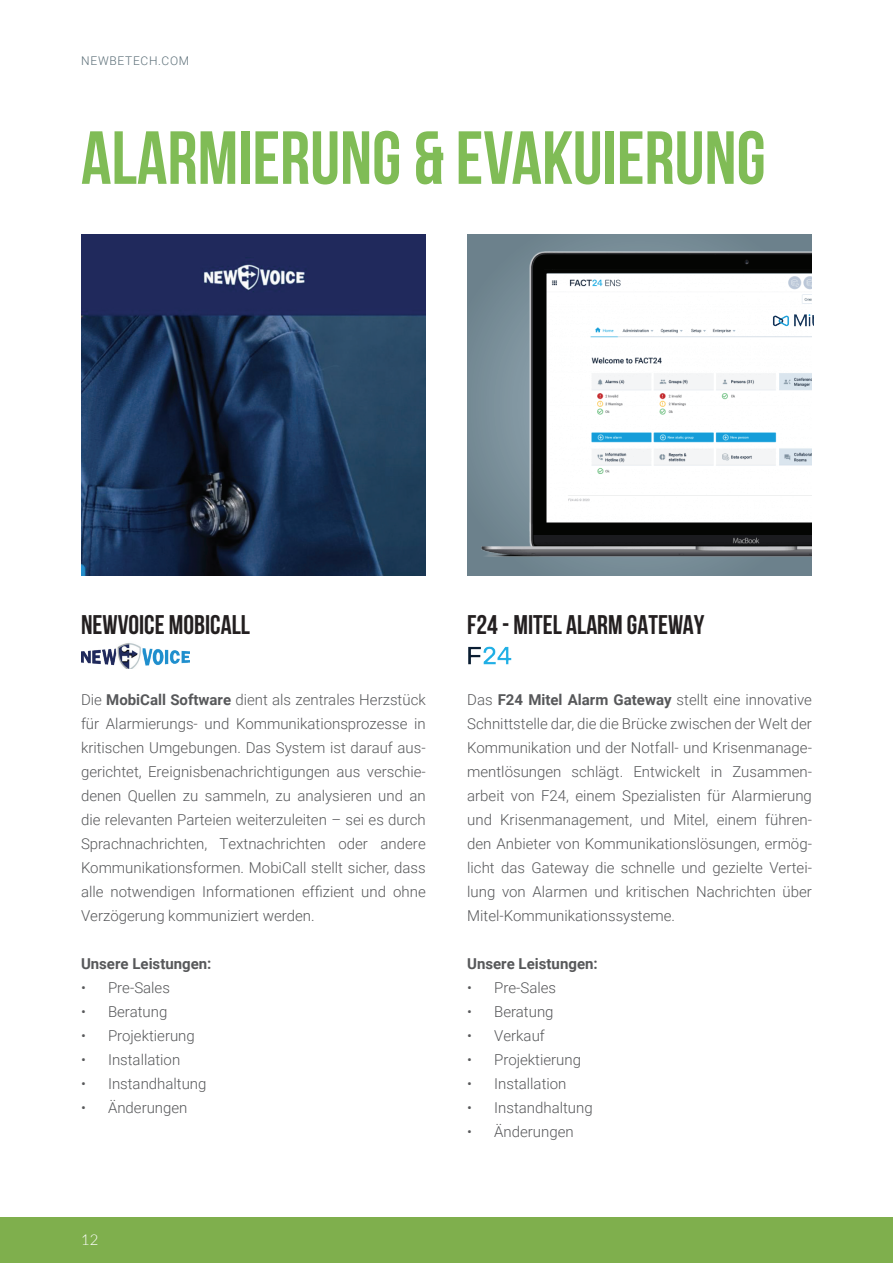
<style>
.page{position:relative;width:893px;height:1263px;background:#fff}
.page>*{position:absolute;margin:0;border:0;box-sizing:border-box;transform-origin:0 0}
.t1{font:700 75px "Bebas Neue";color:#80bc56}
.t2{font:700 27px "Bebas Neue";color:#231f20}
.t3{font:300 15px/24px "Roboto";color:#57585a;text-align:justify}
.t4{font:700 15px "Roboto";color:#57585a}
.t5{font:300 15px "Lato";color:#fff}
.t6{font:300 12px "Roboto";letter-spacing:.06em;color:#5c6f78}
.s1{font-weight:700}
</style>
<div class="page">
<div style="left:0;top:1217px;width:893px;height:45px;background:#7faf4d"></div>
<img style="left:81px;top:235px;width:345px;height:340px">
<img style="left:467px;top:235px;width:345px;height:340px">
<img style="left:82px;top:643px;width:108px;height:26px">
<img style="left:468px;top:646px;width:44px;height:19px">
<img style="left:768px;top:308px;width:45px;height:24px">
<p class="t6" style="left:81px;top:52px;width:110px">NEWBETECH.COM</p>
<h1 class="t1" style="left:81px;top:117px;width:686px">ALARMIERUNG &amp; EVAKUIERUNG</h1>
<h2 class="t2" style="left:81px;top:610px;width:170px">NEWVOICE MOBICALL</h2>
<h2 class="t2" style="left:467px;top:610px;width:239px">F24 - MITEL ALARM GATEWAY</h2>
<p class="t3" style="left:81px;top:687px;width:346px">Die <span class="s1">MobiCall Software</span> dient als zentrales Herzstück für Alarmierungs- und Kommunikationsprozesse in kritischen Umgebungen. Das System ist darauf aus&shy;gerichtet, Ereignisbenachrichtigungen aus verschie&shy;denen Quellen zu sammeln, zu analysieren und an die relevanten Parteien weiterzuleiten – sei es durch Sprachnachrichten, Textnachrichten oder andere Kommunikationsformen. MobiCall stellt sicher, dass alle notwendigen Informationen effizient und ohne Verzögerung kommuniziert werden.</p>
<p class="t4" style="left:81px;top:953px;width:132px">Unsere Leistungen:</p>
<p class="t3" style="left:81px;top:975px;width:90px">• Pre-Sales</p>
<p class="t3" style="left:81px;top:999px;width:88px">• Beratung</p>
<p class="t3" style="left:81px;top:1023px;width:115px">• Projektierung</p>
<p class="t3" style="left:81px;top:1047px;width:101px">• Installation</p>
<p class="t3" style="left:81px;top:1071px;width:127px">• Instandhaltung</p>
<p class="t3" style="left:81px;top:1095px;width:108px">• Änderungen</p>
<p class="t5" style="left:81px;top:1229px;width:19px">12</p>
<p class="t3" style="left:467px;top:687px;width:346px">Das <span class="s1">F24 Mitel Alarm Gateway</span> stellt eine innovative Schnittstelle dar, die die Brücke zwischen der Welt der Kommunikation und der Notfall- und Krisenmanage&shy;mentlösungen schlägt. Entwickelt in Zusammen&shy;arbeit von F24, einem Spezialisten für Alarmierung und Krisenmanagement, und Mitel, einem führen&shy;den Anbieter von Kommunikationslösungen, ermög&shy;licht das Gateway die schnelle und gezielte Vertei&shy;lung von Alarmen und kritischen Nachrichten über Mitel-Kommunikationssysteme.</p>
<p class="t4" style="left:467px;top:953px;width:132px">Unsere Leistungen:</p>
<p class="t3" style="left:467px;top:975px;width:90px">• Pre-Sales</p>
<p class="t3" style="left:467px;top:999px;width:88px">• Beratung</p>
<p class="t3" style="left:467px;top:1023px;width:79px">• Verkauf</p>
<p class="t3" style="left:467px;top:1047px;width:115px">• Projektierung</p>
<p class="t3" style="left:467px;top:1071px;width:101px">• Installation</p>
<p class="t3" style="left:467px;top:1095px;width:127px">• Instandhaltung</p>
<p class="t3" style="left:467px;top:1119px;width:108px">• Änderungen</p>
</div>
